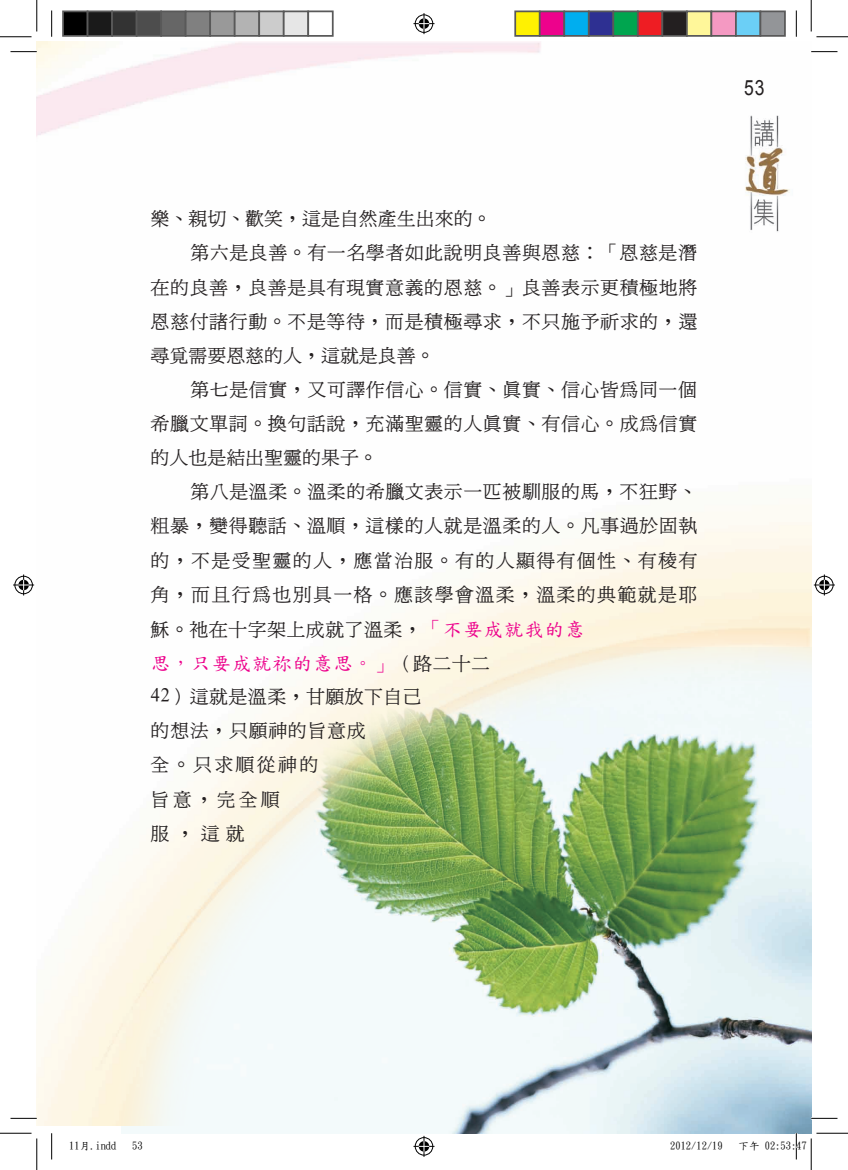
<style>
.page{position:relative;width:848px;height:1170px;background:#fff}
.page>*{position:absolute;margin:0;border:0;box-sizing:border-box;transform-origin:0 0}
.t1{font:21px "Arial";color:#231f20;scale:.83 1}
.t2{font:19.25px "DF Kai Shu SB Estd BF";letter-spacing:.05em;color:#ed028c}
.t3{font:18.38px/34.1px "Jet Link Medium Ming";letter-spacing:.065em;color:#231f20}
.t4{font:18.38px "Jet Link Medium Ming";letter-spacing:.105em;color:#231f20}
.t5{font:18.38px "Jet Link Medium Ming";letter-spacing:.03em;color:#231f20}
.t6{font:10.5px "DF Kai Shu SB Estd BF";color:#000}
.s1{font-family:"DF Kai Shu SB Estd BF";font-size:19.25px;color:#ed028c}
.s2{font-family:"Jet Link Medium Ming";font-size:18.38px;color:#231f20}
</style>
<div class="page">
<img style="left:37px;top:42px;width:774px;height:1083px">
<svg style="left:10px;top:51px;width:27px;height:1px"></svg>
<svg style="left:811px;top:51px;width:26px;height:1px"></svg>
<svg style="left:10px;top:1118px;width:27px;height:1px"></svg>
<svg style="left:811px;top:1118px;width:26px;height:1px"></svg>
<svg style="left:51px;top:10px;width:1px;height:27px"></svg>
<svg style="left:51px;top:1133px;width:1px;height:26px"></svg>
<svg style="left:795px;top:10px;width:1px;height:27px"></svg>
<hr style="left:0;top:36px;width:32px;height:1px;background:#000">
<hr style="left:816px;top:36px;width:31px;height:1px;background:#000">
<hr style="left:0;top:1133px;width:32px;height:1px;background:#000">
<hr style="left:816px;top:1133px;width:31px;height:1px;background:#000">
<hr style="left:36px;top:0;width:1px;height:32px;background:#000">
<hr style="left:36px;top:1138px;width:1px;height:32px;background:#000">
<hr style="left:810px;top:0;width:1px;height:32px;background:#000">
<hr style="left:810px;top:1138px;width:1px;height:32px;background:#000">
<svg style="left:413px;top:13px;width:21px;height:21px"></svg>
<svg style="left:413px;top:1136px;width:21px;height:21px"></svg>
<svg style="left:13px;top:574px;width:21px;height:21px"></svg>
<svg style="left:813px;top:574px;width:21px;height:21px"></svg>
<div style="left:63px;top:11px;width:25px;height:25px;background:#000"></div>
<div style="left:62px;top:10px;width:26px;height:27px;border:2px solid #595959"></div>
<div style="left:88px;top:11px;width:24px;height:25px;background:#1a1a1a"></div>
<div style="left:87px;top:10px;width:26px;height:27px;border:2px solid #595959"></div>
<div style="left:112px;top:11px;width:25px;height:25px;background:#333"></div>
<div style="left:111px;top:10px;width:26px;height:27px;border:2px solid #595959"></div>
<div style="left:137px;top:11px;width:24px;height:25px;background:#4d4d4d"></div>
<div style="left:136px;top:10px;width:26px;height:27px;border:2px solid #595959"></div>
<div style="left:161px;top:11px;width:25px;height:25px;background:#666"></div>
<div style="left:160px;top:10px;width:26px;height:27px;border:2px solid #595959"></div>
<div style="left:186px;top:11px;width:24px;height:25px;background:#808080"></div>
<div style="left:185px;top:10px;width:26px;height:27px;border:2px solid #595959"></div>
<div style="left:210px;top:11px;width:25px;height:25px;background:#999"></div>
<div style="left:209px;top:10px;width:26px;height:27px;border:2px solid #595959"></div>
<div style="left:235px;top:11px;width:24px;height:25px;background:#b3b3b3"></div>
<div style="left:234px;top:10px;width:26px;height:27px;border:2px solid #595959"></div>
<div style="left:259px;top:11px;width:25px;height:25px;background:#ccc"></div>
<div style="left:258px;top:10px;width:26px;height:27px;border:2px solid #595959"></div>
<div style="left:284px;top:11px;width:24px;height:25px;background:#e6e6e6"></div>
<div style="left:283px;top:10px;width:26px;height:27px;border:2px solid #595959"></div>
<div style="left:307px;top:10px;width:26px;height:27px;border:2px solid #595959"></div>
<div style="left:515px;top:11px;width:24px;height:25px;background:#fff101"></div>
<div style="left:514px;top:10px;width:26px;height:27px;border:2px solid #595959"></div>
<div style="left:539px;top:11px;width:25px;height:25px;background:#ed028c"></div>
<div style="left:538px;top:10px;width:27px;height:27px;border:2px solid #595959"></div>
<div style="left:564px;top:11px;width:24px;height:25px;background:#00aeef"></div>
<div style="left:563px;top:10px;width:26px;height:27px;border:2px solid #595959"></div>
<div style="left:588px;top:11px;width:25px;height:25px;background:#2e3092"></div>
<div style="left:587px;top:10px;width:27px;height:27px;border:2px solid #595959"></div>
<div style="left:613px;top:11px;width:24px;height:25px;background:#00a54f"></div>
<div style="left:612px;top:10px;width:26px;height:27px;border:2px solid #595959"></div>
<div style="left:637px;top:11px;width:25px;height:25px;background:#ee1d23"></div>
<div style="left:636px;top:10px;width:27px;height:27px;border:2px solid #595959"></div>
<div style="left:662px;top:11px;width:24px;height:25px;background:#231f20"></div>
<div style="left:661px;top:10px;width:26px;height:27px;border:2px solid #595959"></div>
<div style="left:686px;top:11px;width:25px;height:25px;background:#fff79a"></div>
<div style="left:685px;top:10px;width:27px;height:27px;border:2px solid #595959"></div>
<div style="left:711px;top:11px;width:24px;height:25px;background:#f499c2"></div>
<div style="left:710px;top:10px;width:26px;height:27px;border:2px solid #595959"></div>
<div style="left:735px;top:11px;width:25px;height:25px;background:#6bcff6"></div>
<div style="left:734px;top:10px;width:27px;height:27px;border:2px solid #595959"></div>
<div style="left:760px;top:11px;width:24px;height:25px;background:#939598"></div>
<div style="left:759px;top:10px;width:26px;height:27px;border:2px solid #595959"></div>
<svg style="left:738px;top:1133px;width:68px;height:26px"></svg>
<p class="t5" style="left:151px;top:210px;width:342px">樂、親切、歡笑，這是自然產生出來的。</p>
<p class="t3" style="left:191px;top:236px;width:507px">第六是良善。有一名學者如此說明良善與恩慈：「恩慈是潛</p>
<p class="t3" style="left:151px;top:270px;width:547px">在的良善，良善是具有現實意義的恩慈。」良善表示更積極地將</p>
<p class="t3" style="left:151px;top:304px;width:547px">恩慈付諸行動。不是等待，而是積極尋求，不只施予祈求的，還</p>
<p class="t5" style="left:151px;top:346px;width:285px">尋覓需要恩慈的人，這就是良善。</p>
<p class="t3" style="left:191px;top:372px;width:507px">第七是信實，又可譯作信心。信實、真實、信心皆為同一個</p>
<p class="t3" style="left:151px;top:406px;width:547px">希臘文單詞。換句話說，充滿聖靈的人真實、有信心。成為信實</p>
<p class="t5" style="left:151px;top:448px;width:228px">的人也是結出聖靈的果子。</p>
<p class="t3" style="left:191px;top:475px;width:507px">第八是溫柔。溫柔的希臘文表示一匹被馴服的馬，不狂野、</p>
<p class="t3" style="left:151px;top:509px;width:547px">粗暴，變得聽話、溫順，這樣的人就是溫柔的人。凡事過於固執</p>
<p class="t4" style="left:151px;top:551px;width:547px">的，不是受聖靈的人，應當治服。有的人顯得有個性、有稜有</p>
<p class="t4" style="left:151px;top:585px;width:547px">角，而且行為也別具一格。應該學會溫柔，溫柔的典範就是耶</p>
<p class="t3" style="left:151px;top:612px;width:435px">穌。祂在十字架上成就了溫柔，<span class="s1">「不要成就我的意</span></p>
<p class="t2" style="left:151px;top:653px;width:340px">思，只要成就祢的意思。」<span class="s2">（路二十二</span></p>
<p class="t3" style="left:151px;top:679px;width:272px">42）這就是溫柔，甘願放下自己的想法，只願神的旨意成<br>全。只求順從神的<br>旨意，完全順<br>服，這就</p>
<p class="t1" style="left:744px;top:74px;width:26px">53</p>
<p class="t6" style="left:69px;top:1140px;width:49px">11月.indd</p>
<p class="t6" style="left:132px;top:1140px;width:12px">53</p>
<p class="t6" style="left:670px;top:1140px;width:54px">2012/12/19</p>
<p class="t6" style="left:738px;top:1140px;width:70px">下午 02:53:47</p>
</div>
